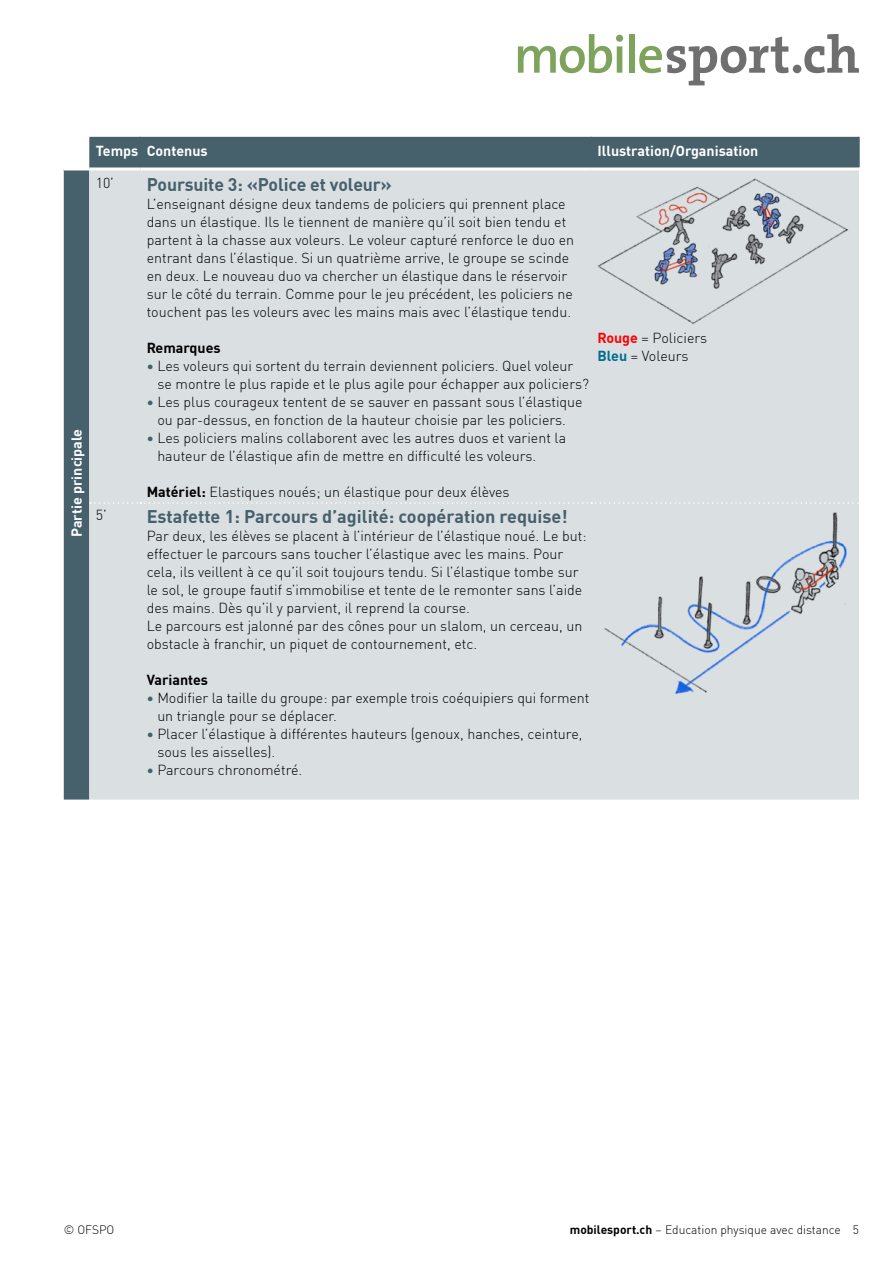
<style>
.page{position:relative;width:893px;height:1263px;background:#fff}
.page>*{position:absolute;margin:0;border:0;box-sizing:border-box;transform-origin:0 0}
.h_Untertitel{font:700 18px "DINOT";letter-spacing:-.005em;color:#46606c}
.Tabellenzelle{font:300 14.25px/18px "DINOT";color:#000}
.Tabellenkopf{font:700 14.25px "DINOT";color:#fff}
.h3_Untertitel{font:700 14.25px "DINOT";color:#000}
.h3_Untertitel-2{font:700 14.25px "DINOT";color:#fff}
.t1{font:300 12px "DINOT";color:#000}
.s1{font-weight:700;color:#46606c}
.s2{font-weight:700}
.s3{font-weight:700;color:#f00}
.s4{font-weight:700;color:#006d8f}
</style>
<div class="page">
<svg style="left:518px;top:34px;width:105px;height:39px"></svg>
<div style="left:629px;top:34px;width:6px;height:39px;background:#7ea35d"></div>
<svg style="left:639px;top:37px;width:150px;height:48px"></svg>
<div style="left:793px;top:65px;width:8px;height:8px;background:#706f6f;border-radius:50%"></div>
<svg style="left:804px;top:34px;width:55px;height:39px"></svg>
<div style="left:64px;top:137px;width:794px;height:662px;background:#46606c"></div>
<div style="left:89px;top:170px;width:770px;height:629px;background:#dadfe2"></div>
<hr style="left:64px;top:136px;width:25px;height:2px;background:#fff">
<hr style="left:140px;top:137px;width:1px;height:30px;background:#46606c">
<hr style="left:590px;top:137px;width:2px;height:30px;background:#46606c">
<hr style="left:858px;top:137px;width:2px;height:30px;background:#46606c">
<hr style="left:64px;top:167px;width:25px;height:3px;background:#fff">
<hr style="left:89px;top:167px;width:51px;height:3px;background:#fff">
<hr style="left:140px;top:167px;width:451px;height:3px;background:#fff">
<hr style="left:591px;top:167px;width:269px;height:3px;background:#fff">
<svg style="left:90px;top:502px;width:769px;height:2px;background:#e0e4e7"></svg>
<img style="left:597px;top:177px;width:252px;height:148px">
<img style="left:597px;top:509px;width:252px;height:189px">
<h3 class="h3_Untertitel-2" style="left:66px;top:537px;width:110px;rotate:-90deg">Partie principale</h3>
<p class="Tabellenkopf" style="left:96px;top:140px;width:44px">Temps</p>
<p class="Tabellenkopf" style="left:147px;top:140px;width:62px">Contenus</p>
<p class="Tabellenkopf" style="left:597px;top:140px;width:162px">Illustration/Organisation</p>
<p class="Tabellenzelle" style="left:96px;top:172px;width:20px">10’</p>
<h2 class="h_Untertitel" style="left:147px;top:170px;width:247px">Poursuite 3: «Police et voleur»</h2>
<p class="Tabellenzelle" style="left:147px;top:193px;width:429px">L’enseignant désigne deux tandems de policiers qui prennent place dans un élastique. Ils le tiennent de manière qu’il soit bien tendu et partent à la chasse aux voleurs. Le voleur capturé renforce le duo en entrant dans l’élastique. Si un quatrième arrive, le groupe se scinde en deux. Le nouveau duo va chercher un élastique dans le réservoir sur le côté du terrain. Comme pour le jeu précédent, les policiers ne touchent pas les voleurs avec les mains mais avec l’élastique tendu.</p>
<h3 class="h3_Untertitel" style="left:147px;top:336px;width:75px">Remarques</h3>
<p class="Tabellenzelle" style="left:157px;top:355px;width:433px;text-indent:-11px"><span class="s1">•</span> Les voleurs qui sortent du terrain deviennent policiers. Quel voleur se montre le plus rapide et le plus agile pour échapper aux policiers?</p>
<p class="Tabellenzelle" style="left:147px;top:391px;width:437px;text-align:center"><span class="s1">•</span> Les plus courageux tentent de se sauver en passant sous l’élastique ou par-dessus, en fonction de la hauteur choisie par les policiers.</p>
<p class="Tabellenzelle" style="left:157px;top:427px;width:410px;text-indent:-11px"><span class="s1">•</span> Les policiers malins collaborent avec les autres duos et varient la hauteur de l’élastique afin de mettre en difficulté les voleurs.</p>
<p class="Tabellenzelle" style="left:147px;top:481px;width:364px"><span class="s2">Matériel:</span> Elastiques noués; un élastique pour deux élèves</p>
<p class="Tabellenzelle" style="left:96px;top:505px;width:13px">5’</p>
<h2 class="h_Untertitel" style="left:147px;top:503px;width:422px">Estafette 1: Parcours d’agilité: coopération requise!</h2>
<p class="Tabellenzelle" style="left:147px;top:526px;width:441px">Par deux, les élèves se placent à l’intérieur de l’élastique noué. Le but: effectuer le parcours sans toucher l’élastique avec les mains. Pour cela, ils veillent à ce qu’il soit toujours tendu. Si l’élastique tombe sur le sol, le groupe fautif s’immobilise et tente de le remonter sans l’aide des mains. Dès qu’il y parvient, il reprend la course.</p>
<p class="Tabellenzelle" style="left:147px;top:616px;width:437px">Le parcours est jalonné par des cônes pour un slalom, un cerceau, un obstacle à franchir, un piquet de contournement, etc.</p>
<h3 class="h3_Untertitel" style="left:147px;top:669px;width:63px">Variantes</h3>
<p class="Tabellenzelle" style="left:157px;top:688px;width:434px;text-indent:-11px"><span class="s1">•</span> Modifier la taille du groupe: par exemple trois coéquipiers qui forment un triangle pour se déplacer.</p>
<p class="Tabellenzelle" style="left:157px;top:724px;width:427px;text-indent:-11px"><span class="s1">•</span> Placer l’élastique à différentes hauteurs (genoux, hanches, ceinture, sous les aisselles).</p>
<p class="Tabellenzelle" style="left:147px;top:760px;width:157px"><span class="s1">•</span> Parcours chronométré.</p>
<p class="Tabellenzelle" style="left:597px;top:327px;width:111px"><span class="s3">Rouge</span> = Policiers</p>
<p class="Tabellenzelle" style="left:597px;top:345px;width:93px"><span class="s4">Bleu</span> = Voleurs</p>
<p class="t1" style="left:64px;top:1220px;width:52px">© OFSPO</p>
<p class="t1" style="left:570px;top:1220px;width:291px"><span class="s2">mobilesport.ch</span> – Education physique avec distance 5</p>
</div>
